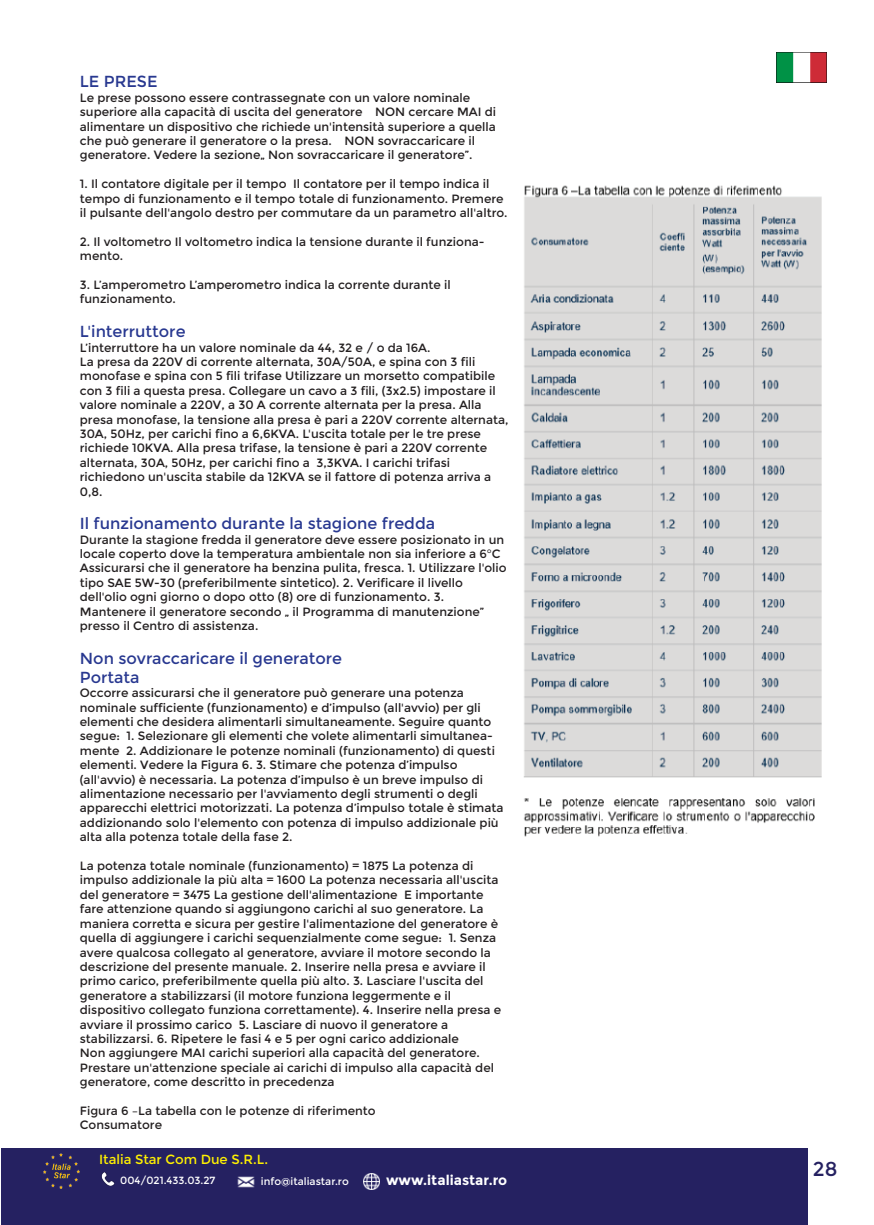
<style>
.page{position:relative;width:874px;height:1225px;background:#fff}
.page>*{position:absolute;margin:0;border:0;box-sizing:border-box;transform-origin:0 0}
.t1{font:20px "Montserrat";color:#252161}
.t2{font:16px/19.2px "Montserrat";color:#283890}
.t3{font:700 13.8px "Montserrat";color:#fff}
.t4{font:13.2px "Montserrat";color:#fff101}
.t5{font:12px/14.4px "Montserrat";color:#231f20}
.t6{font:10.4px "Montserrat";color:#fff}
</style>
<div class="page">
<img style="left:523px;top:185px;width:299px;height:652px">
<div style="left:1px;top:1149px;width:806px;height:76px;background:#252161"></div>
<img style="left:44px;top:1153px;width:36px;height:35px">
<svg style="left:101px;top:1172px;width:13px;height:13px"></svg>
<img style="left:237px;top:1176px;width:18px;height:12px">
<img style="left:363px;top:1173px;width:16px;height:16px">
<img style="left:776px;top:52px;width:50px;height:30px">
<h2 class="t2" style="left:80px;top:72px;width:79px">LE PRESE</h2>
<p class="t5" style="left:80px;top:90px;width:417px">Le prese possono essere contrassegnate con un valore nominale superiore alla capacità di uscita del generatore NON cercare MAI di alimentare un dispositivo che richiede un'intensità superiore a quella che può generare il generatore o la presa. NON sovraccaricare il generatore. Vedere la sezione„ Non sovraccaricare il generatore”.</p>
<p class="t5" style="left:80px;top:177px;width:429px">1. Il contatore digitale per il tempo Il contatore per il tempo indica il tempo di funzionamento e il tempo totale di funzionamento. Premere il pulsante dell'angolo destro per commutare da un parametro all'altro.</p>
<p class="t5" style="left:80px;top:234px;width:406px">2. Il voltometro Il voltometro indica la tensione durante il funziona&shy;mento.</p>
<p class="t5" style="left:80px;top:278px;width:372px">3. L’amperometro L’amperometro indica la corrente durante il funzionamento.</p>
<h2 class="t2" style="left:80px;top:322px;width:107px">L'interruttore</h2>
<p class="t5" style="left:80px;top:340px;width:430px">L’interruttore ha un valore nominale da 44, 32 e / o da 16A.<br>La presa da 220V di corrente alternata, 30A/50A, e spina con 3 fili monofase e spina con 5 fili trifase Utilizzare un morsetto compatibile con 3 fili a questa presa. Collegare un cavo a 3 fili, (3x2.5) impostare il valore nominale a 220V, a 30 A corrente alternata per la presa. Alla presa monofase, la tensione alla presa è pari a 220V corrente alternata, 30A, 50Hz, per carichi fino a 6,6KVA. L'uscita totale per le tre prese richiede 10KVA. Alla presa trifase, la tensione è pari a 220V corrente alternata, 30A, 50Hz, per carichi fino a 3,3KVA. I carichi trifasi richiedono un'uscita stabile da 12KVA se il fattore di potenza arriva a 0,8.</p>
<h2 class="t2" style="left:80px;top:514px;width:356px">Il funzionamento durante la stagione fredda</h2>
<p class="t5" style="left:80px;top:532px;width:428px">Durante la stagione fredda il generatore deve essere posizionato in un locale coperto dove la temperatura ambientale non sia inferiore a 6°C Assicurarsi che il generatore ha benzina pulita, fresca. 1. Utilizzare l'olio tipo SAE 5W-30 (preferibilmente sintetico). 2. Verificare il livello dell'olio ogni giorno o dopo otto (8) ore di funzionamento. 3.<br>Mantenere il generatore secondo „ il Programma di manutenzione” presso il Centro di assistenza.</p>
<h2 class="t2" style="left:80px;top:648px;width:263px">Non sovraccaricare il generatore<br>Portata</h2>
<p class="t5" style="left:80px;top:686px;width:425px">Occorre assicurarsi che il generatore può generare una potenza nominale sufficiente (funzionamento) e d’impulso (all'avvio) per gli elementi che desidera alimentarli simultaneamente. Seguire quanto segue: 1. Selezionare gli elementi che volete alimentarli simultanea&shy;mente 2. Addizionare le potenze nominali (funzionamento) di questi elementi. Vedere la Figura 6. 3. Stimare che potenza d’impulso (all'avvio) è necessaria. La potenza d’impulso è un breve impulso di alimentazione necessario per l'avviamento degli strumenti o degli apparecchi elettrici motorizzati. La potenza d’impulso totale è stimata addizionando solo l'elemento con potenza di impulso addizionale più alta alla potenza totale della fase 2.</p>
<p class="t5" style="left:80px;top:858px;width:422px">La potenza totale nominale (funzionamento) = 1875 La potenza di impulso addizionale la più alta = 1600 La potenza necessaria all'uscita del generatore = 3475 La gestione dell'alimentazione E importante fare attenzione quando si aggiungono carichi al suo generatore. La maniera corretta e sicura per gestire l'alimentazione del generatore è quella di aggiungere i carichi sequenzialmente come segue: 1. Senza avere qualcosa collegato al generatore, avviare il motore secondo la descrizione del presente manuale. 2. Inserire nella presa e avviare il primo carico, preferibilmente quella più alto. 3. Lasciare l'uscita del generatore a stabilizzarsi (il motore funziona leggermente e il dispositivo collegato funziona correttamente). 4. Inserire nella presa e avviare il prossimo carico 5. Lasciare di nuovo il generatore a stabilizzarsi. 6. Ripetere le fasi 4 e 5 per ogni carico addizionale<br>Non aggiungere MAI carichi superiori alla capacità del generatore.<br>Prestare un'attenzione speciale ai carichi di impulso alla capacità del generatore, come descritto in precedenza</p>
<p class="t5" style="left:80px;top:1103px;width:297px">Figura 6 –La tabella con le potenze di riferimento<br>Consumatore</p>
<p class="t4" style="left:99px;top:1152px;width:170px">Italia Star Com Due S.R.L.</p>
<p class="t6" style="left:120px;top:1174px;width:97px">004/021.433.03.27</p>
<p class="t6" style="left:261px;top:1175px;width:89px">info@italiastar.ro</p>
<p class="t3" style="left:386px;top:1171px;width:123px">www.italiastar.ro</p>
<h1 class="t1" style="left:812px;top:1157px;width:26px">28</h1>
</div>
